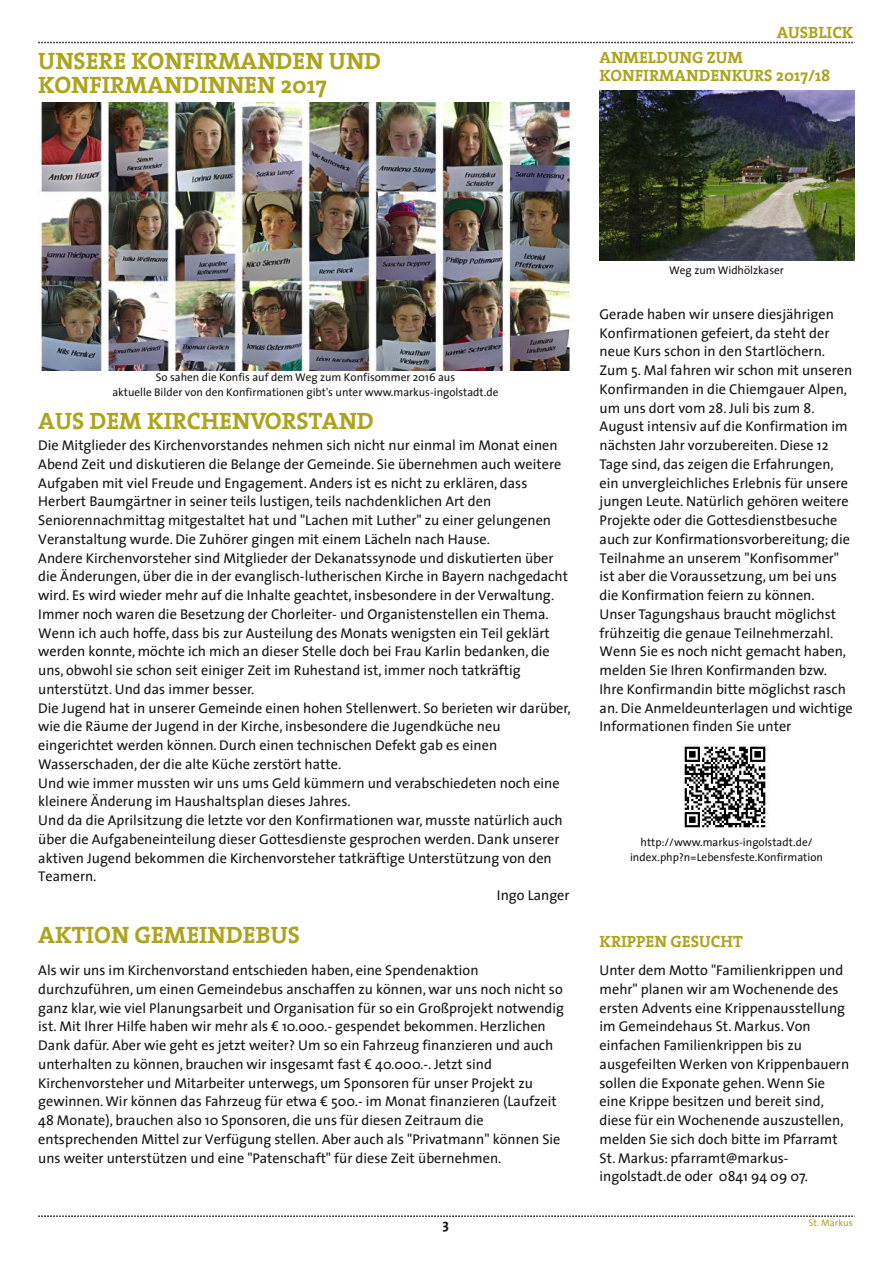
<style>
.page{position:relative;width:893px;height:1263px;background:#fff}
.page>*{position:absolute;margin:0;border:0;box-sizing:border-box;transform-origin:0 0}
.t1{font:700 24px/24px "The Serif";color:#aca41f}
.t2{font:700 16.5px/18px "The Serif";color:#aca41f}
.t3{font:14.25px/18.8px "The Sans";color:#161413}
.t4{font:700 14.25px "The Sans";color:#161413}
.t5{font:11.25px/15px "The Sans";color:#161413;text-align:center}
.t6{font:9.75px "The Sans";color:#aca41f}
</style>
<div class="page">
<svg style="left:38px;top:42px;width:817px;height:1px"></svg>
<svg style="left:38px;top:1215px;width:817px;height:2px"></svg>
<img style="left:600px;top:91px;width:254px;height:170px">
<img style="left:683px;top:744px;width:86px;height:86px">
<img style="left:38px;top:103px;width:536px;height:268px">
<h1 class="t1" style="left:38px;top:51px;width:344px">UNSERE KONFIRMANDEN UND<br>KONFIRMANDINNEN 2017</h1>
<p class="t2" style="left:777px;top:25px;width:78px">AUSBLICK</p>
<p class="t2" style="left:600px;top:50px;width:232px">ANMELDUNG ZUM<br>KONFIRMANDENKURS 2017/18</p>
<p class="t5" style="left:112px;top:371px;width:388px">So sahen die Konfis auf dem Weg zum Konfisommer 2016 aus<br>aktuelle Bilder von den Konfirmationen gibt's unter www.markus-ingolstadt.de</p>
<h1 class="t1" style="left:38px;top:411px;width:337px">AUS DEM KIRCHENVORSTAND</h1>
<p class="t3" style="left:38px;top:437px;width:521px">Die Mitglieder des Kirchenvorstandes nehmen sich nicht nur einmal im Monat einen</p>
<p class="t3" style="left:38px;top:456px;width:525px">Abend Zeit und diskutieren die Belange der Gemeinde. Sie übernehmen auch weitere</p>
<p class="t3" style="left:38px;top:475px;width:491px">Aufgaben mit viel Freude und Engagement. Anders ist es nicht zu erklären, dass</p>
<p class="t3" style="left:38px;top:493px;width:454px">Herbert Baumgärtner in seiner teils lustigen, teils nachdenklichen Art den</p>
<p class="t3" style="left:38px;top:512px;width:514px">Seniorennachmittag mitgestaltet hat und "Lachen mit Luther" zu einer gelungenen</p>
<p class="t3" style="left:38px;top:531px;width:453px">Veranstaltung wurde. Die Zuhörer gingen mit einem Lächeln nach Hause.</p>
<p class="t3" style="left:38px;top:550px;width:517px">Andere Kirchenvorsteher sind Mitglieder der Dekanatssynode und diskutierten über</p>
<p class="t3" style="left:38px;top:568px;width:531px">die Änderungen, über die in der evanglisch-lutherischen Kirche in Bayern nachgedacht</p>
<p class="t3" style="left:38px;top:587px;width:518px">wird. Es wird wieder mehr auf die Inhalte geachtet, insbesondere in der Verwaltung.</p>
<p class="t3" style="left:38px;top:606px;width:512px">Immer noch waren die Besetzung der Chorleiter- und Organistenstellen ein Thema.</p>
<p class="t3" style="left:38px;top:625px;width:513px">Wenn ich auch hoffe, dass bis zur Austeilung des Monats wenigsten ein Teil geklärt</p>
<p class="t3" style="left:38px;top:643px;width:513px">werden konnte, möchte ich mich an dieser Stelle doch bei Frau Karlin bedanken, die</p>
<p class="t3" style="left:38px;top:662px;width:484px">uns, obwohl sie schon seit einiger Zeit im Ruhestand ist, immer noch tatkräftig</p>
<p class="t3" style="left:38px;top:681px;width:218px">unterstützt. Und das immer besser.</p>
<p class="t3" style="left:38px;top:700px;width:534px">Die Jugend hat in unserer Gemeinde einen hohen Stellenwert. So berieten wir darüber,</p>
<p class="t3" style="left:38px;top:718px;width:464px">wie die Räume der Jugend in der Kirche, insbesondere die Jugendküche neu</p>
<p class="t3" style="left:38px;top:737px;width:460px">eingerichtet werden können. Durch einen technischen Defekt gab es einen</p>
<p class="t3" style="left:38px;top:756px;width:305px">Wasserschaden, der die alte Küche zerstört hatte.</p>
<p class="t3" style="left:38px;top:775px;width:523px">Und wie immer mussten wir uns ums Geld kümmern und verabschiedeten noch eine</p>
<p class="t3" style="left:38px;top:793px;width:314px">kleinere Änderung im Haushaltsplan dieses Jahres.</p>
<p class="t3" style="left:38px;top:812px;width:526px">Und da die Aprilsitzung die letzte vor den Konfirmationen war, musste natürlich auch</p>
<p class="t3" style="left:38px;top:831px;width:523px">über die Aufgabeneinteilung dieser Gottesdienste gesprochen werden. Dank unserer</p>
<p class="t3" style="left:38px;top:850px;width:515px">aktiven Jugend bekommen die Kirchenvorsteher tatkräftige Unterstützung von den</p>
<p class="t3" style="left:38px;top:868px;width:60px">Teamern.</p>
<p class="t3" style="left:497px;top:887px;width:74px">Ingo Langer</p>
<h1 class="t1" style="left:38px;top:925px;width:263px">AKTION GEMEINDEBUS</h1>
<p class="t3" style="left:38px;top:962px;width:527px">Als wir uns im Kirchenvorstand entschieden haben, eine Spendenaktion durchzuführen, um einen Gemeindebus anschaffen zu können, war uns noch nicht so ganz klar, wie viel Planungsarbeit und Organisation für so ein Großprojekt notwendig ist. Mit Ihrer Hilfe haben wir mehr als € 10.000.- gespendet bekommen. Herzlichen Dank dafür. Aber wie geht es jetzt weiter? Um so ein Fahrzeug finanzieren und auch unterhalten zu können, brauchen wir insgesamt fast € 40.000.-. Jetzt sind Kirchenvorsteher und Mitarbeiter unterwegs, um Sponsoren für unser Projekt zu gewinnen.Wir können das Fahrzeug für etwa € 500.- im Monat finanzieren (Laufzeit 48 Monate), brauchen also 10 Sponsoren, die uns für diesen Zeitraum die entsprechenden Mittel zur Verfügung stellen. Aber auch als "Privatmann" können Sie uns weiter unterstützen und eine "Patenschaft" für diese Zeit übernehmen.</p>
<p class="t4" style="left:442px;top:1219px;width:8px">3</p>
<p class="t5" style="left:669px;top:264px;width:116px">Weg zum Widhölzkaser</p>
<p class="t3" style="left:600px;top:306px;width:255px">Gerade haben wir unsere diesjährigen Konfirmationen gefeiert, da steht der neue Kurs schon in den Startlöchern.<br>Zum 5. Mal fahren wir schon mit unseren Konfirmanden in die Chiemgauer Alpen, um uns dort vom 28. Juli bis zum 8.<br>August intensiv auf die Konfirmation im nächsten Jahr vorzubereiten. Diese 12<br>Tage sind, das zeigen die Erfahrungen, ein unvergleichliches Erlebnis für unsere jungen Leute. Natürlich gehören weitere Projekte oder die Gottesdienstbesuche auch zur Konfirmationsvorbereitung; die Teilnahme an unserem "Konfisommer" ist aber die Voraussetzung, um bei uns die Konfirmation feiern zu können.<br>Unser Tagungshaus braucht möglichst frühzeitig die genaue Teilnehmerzahl.<br>Wenn Sie es noch nicht gemacht haben, melden Sie Ihren Konfirmanden bzw.<br>Ihre Konfirmandin bitte möglichst rasch an. Die Anmeldeunterlagen und wichtige Informationen finden Sie unter</p>
<p class="t5" style="left:630px;top:836px;width:194px">http://www.markus-ingolstadt.de/ index.php?n=Lebensfeste.Konfirmation</p>
<p class="t2" style="left:600px;top:934px;width:145px">KRIPPEN GESUCHT</p>
<p class="t3" style="left:600px;top:962px;width:251px">Unter dem Motto "Familienkrippen und mehr" planen wir am Wochenende des ersten Advents eine Krippenausstellung im Gemeindehaus St. Markus.Von einfachen Familienkrippen bis zu ausgefeilten Werken von Krippenbauern sollen die Exponate gehen.Wenn Sie eine Krippe besitzen und bereit sind, diese für ein Wochenende auszustellen, melden Sie sich doch bitte im Pfarramt St. Markus: pfarramt@markus&shy;ingolstadt.de oder 0841 94 09 07.</p>
<p class="t6" style="left:808px;top:1219px;width:46px">St. Markus</p>
</div>
